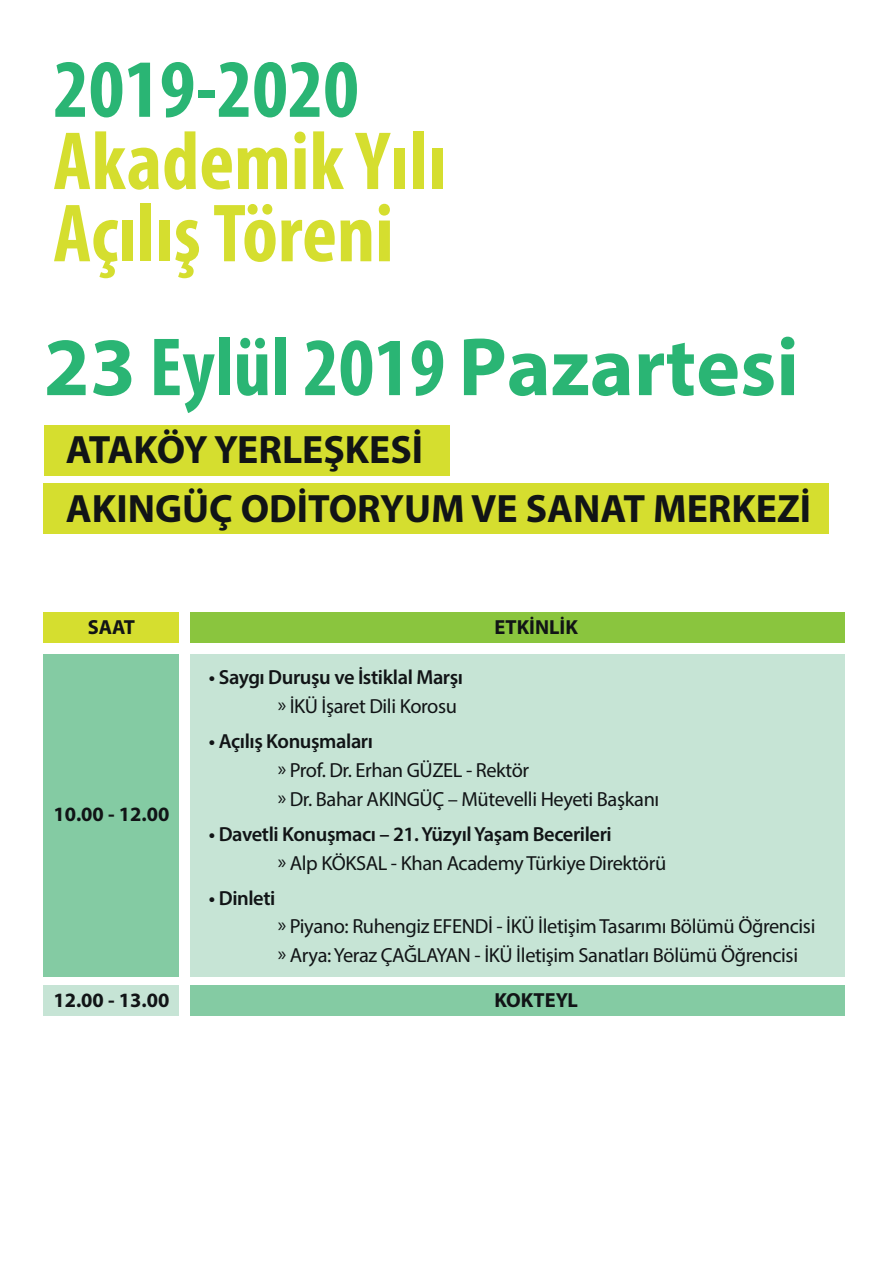
<style>
.page{position:relative;width:893px;height:1263px;background:#fff}
.page>*{position:absolute;margin:0;border:0;box-sizing:border-box;transform-origin:0 0}
.t1{font:700 condensed 83.25px/72.2px "Myriad Pro";color:#d5de2f}
.t2{font:700 83.25px "Myriad Pro";color:#2ab574}
.t3{font:700 condensed 83.25px "Myriad Pro";color:#2ab574}
.t4{font:700 39.75px/58.7px "Myriad Pro";color:#111416}
.t5{font:20.4px/29px "Myriad Pro";letter-spacing:-.02em;color:#111416}
.t6{font:600 20.4px "Myriad Pro";letter-spacing:-.02em;color:#111416}
.t7{font:700 20.4px "Myriad Pro";color:#111416}
.s1{font-stretch:condensed}
</style>
<div class="page">
<div style="left:190px;top:985px;width:654px;height:31px;background:#84cba3"></div>
<div style="left:190px;top:654px;width:654px;height:322px;background:#c6e4d5"></div>
<div style="left:44px;top:985px;width:135px;height:31px;background:#c6e4d5"></div>
<div style="left:44px;top:654px;width:135px;height:322px;background:#84cba3"></div>
<div style="left:190px;top:612px;width:654px;height:31px;background:#8ac53e"></div>
<div style="left:44px;top:612px;width:135px;height:31px;background:#d5de2f"></div>
<div style="left:44px;top:425px;width:405px;height:50px;background:#d5de2f"></div>
<div style="left:44px;top:483px;width:785px;height:51px;background:#d5de2f"></div>
<h1 class="t3" style="left:53px;top:37px;width:307px">2019-2020</h1>
<h1 class="t1" style="left:53px;top:123px;width:394px">Akademik Yılı<br>Açılış Töreni</h1>
<h1 class="t2" style="left:44px;top:313px;width:757px">23 <span class="s1">Eylül 2019</span> Pazartesi</h1>
<h2 class="t4" style="left:66px;top:419px;width:747px">ATAKÖY YERLEŞKESİ<br>AKINGÜÇ ODİTORYUM VE SANAT MERKEZİ</h2>
<p class="t7" style="left:88px;top:613px;width:49px">SAAT</p>
<p class="t7" style="left:494px;top:614px;width:85px">ETKİNLİK</p>
<p class="t7" style="left:53px;top:801px;width:118px">10.00 - 12.00</p>
<p class="t7" style="left:53px;top:986px;width:118px">12.00 - 13.00</p>
<p class="t6" style="left:209px;top:664px;width:256px">• Saygı Duruşu ve İstiklal Marşı</p>
<p class="t5" style="left:278px;top:691px;width:181px">» İKÜ İşaret Dili Korosu</p>
<p class="t6" style="left:209px;top:728px;width:166px">• Açılış Konuşmaları</p>
<p class="t5" style="left:278px;top:755px;width:383px">» Prof. Dr. Erhan GÜZEL - Rektör<br>» Dr. Bahar AKINGÜÇ – Mütevelli Heyeti Başkanı</p>
<p class="t6" style="left:209px;top:821px;width:404px">• Davetli Konuşmacı – 21. Yüzyıl Yaşam Becerileri</p>
<p class="t5" style="left:278px;top:848px;width:390px">» Alp KÖKSAL - Khan Academy Türkiye Direktörü</p>
<p class="t6" style="left:209px;top:885px;width:68px">• Dinleti</p>
<p class="t5" style="left:278px;top:912px;width:539px">» Piyano: Ruhengiz EFENDİ - İKÜ İletişim Tasarımı Bölümü Öğrencisi » Arya: Yeraz ÇAĞLAYAN - İKÜ İletişim Sanatları Bölümü Öğrencisi</p>
<p class="t7" style="left:494px;top:986px;width:85px">KOKTEYL</p>
</div>
